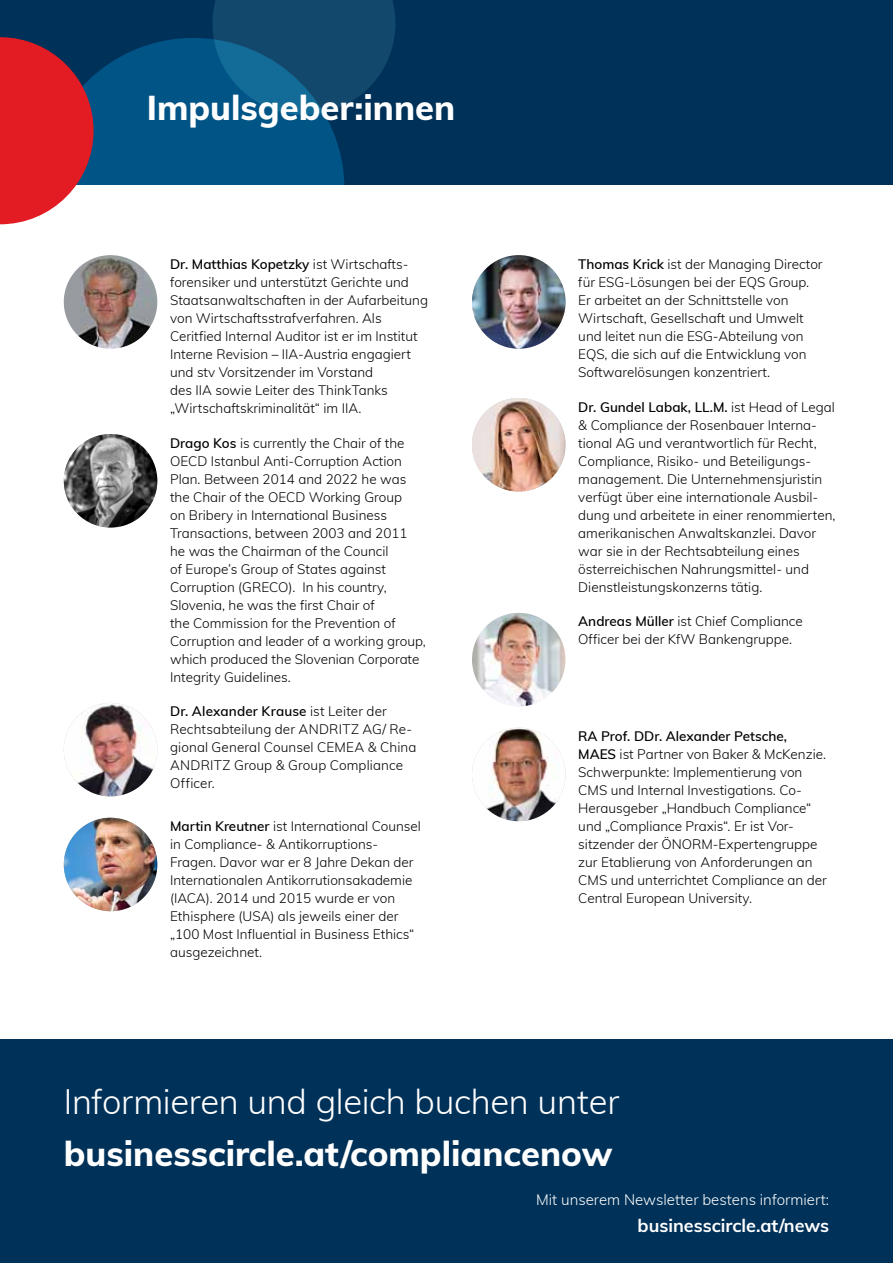
<style>
.page{position:relative;width:893px;height:1263px;background:#fff}
.page>*{position:absolute;margin:0;border:0;box-sizing:border-box;transform-origin:0 0}
.t1{font:800 34.5px "Muli";color:#fff}
.t2{font:300 34.5px "Muli";letter-spacing:-.01em;color:#fff}
.t3{font:700 18px "Muli";color:#fff}
.t4{font:300 15px "Muli";color:#fff}
.t5{font:300 13.5px/18px "Muli";color:#000}
.s1{font-weight:600}
</style>
<div class="page">
<div style="left:0;top:0;width:893px;height:185px;background:#003158"></div>
<svg style="left:0;top:0;width:395px;height:224px"></svg>
<img style="left:64px;top:255px;width:93px;height:94px;border-radius:47px">
<img style="left:64px;top:434px;width:93px;height:93px;border-radius:47px">
<img style="left:64px;top:703px;width:93px;height:93px;border-radius:47px">
<img style="left:64px;top:818px;width:93px;height:93px;border-radius:47px">
<img style="left:472px;top:255px;width:94px;height:94px;border-radius:47px">
<img style="left:472px;top:398px;width:94px;height:93px;border-radius:47px">
<img style="left:472px;top:613px;width:94px;height:93px;border-radius:47px">
<img style="left:472px;top:728px;width:94px;height:93px;border-radius:47px">
<div style="left:0;top:1040px;width:893px;height:223px;background:#003158"></div>
<h1 class="t1" style="left:147px;top:82px;width:310px">Impulsgeber:innen</h1>
<p class="t5" style="left:170px;top:254px;width:259px"><span class="s1">Dr. Matthias Kopetzky</span> ist Wirtschafts&shy;forensiker und unterstützt Gerichte und Staatsanwaltschaften in der Aufarbeitung von Wirtschaftsstrafverfahren. Als Ceritfied Internal Auditor ist er im Institut Interne Revision – IIA-Austria engagiert und stv Vorsitzender im Vorstand<br>des IIA sowie Leiter des ThinkTanks „Wirtschaftskriminalität“ im IIA.</p>
<p class="t5" style="left:170px;top:433px;width:257px"><span class="s1">Drago Kos</span> is currently the Chair of the OECD Istanbul Anti-Corruption Action Plan. Between 2014 and 2022 he was the Chair of the OECD Working Group<br>on Bribery in International Business Transactions, between 2003 and 2011 he was the Chairman of the Council<br>of Europe’s Group of States against Corruption (GRECO). In his country, Slovenia, he was the first Chair of<br>the Commission for the Prevention of Corruption and leader of a working group, which produced the Slovenian Corporate Integrity Guidelines.</p>
<p class="t5" style="left:170px;top:702px;width:248px"><span class="s1">Dr. Alexander Krause</span> ist Leiter der<br>Rechtsabteilung der ANDRITZ AG/ Re&shy;gional General Counsel CEMEA &amp; China<br>ANDRITZ Group &amp; Group Compliance<br>Officer.</p>
<p class="t5" style="left:170px;top:817px;width:252px"><span class="s1">Martin Kreutner</span> ist International Counsel in Compliance- &amp; Antikorruptions-Fragen. Davor war er 8 Jahre Dekan der Internationalen Antikorrutionsakademie (IACA). 2014 und 2015 wurde er von Ethisphere (USA) als jeweils einer der „100 Most Influential in Business Ethics“ ausgezeichnet.</p>
<p class="t5" style="left:578px;top:254px;width:246px"><span class="s1">Thomas Krick</span> ist der Managing Director für ESG-Lösungen bei der EQS Group.<br>Er arbeitet an der Schnittstelle von Wirtschaft, Gesellschaft und U mwelt und leitet nun die ESG-Abteilung von EQS, die sich auf die Entwicklung von Softwarelösungen konzentriert.</p>
<p class="t5" style="left:578px;top:397px;width:259px"><span class="s1">Dr. Gundel Labak, LL.M.</span> ist Head of Legal &amp; Compliance der Rosenbauer Interna&shy;tional AG und verantwortlich für Recht, Compliance, Risiko- und Beteiligungs&shy;management. Die U nternehmensjuristin verfügt über eine internationale Ausbil&shy;dung und arbeitete in einer renommierten, amerikanischen Anwaltskanzlei. Davor war sie in der Rechtsabteilung eines österreichischen Nahrungsmittel- und Dienstleistungskonzerns tätig.</p>
<p class="t5" style="left:578px;top:612px;width:226px"><span class="s1">Andreas Müller</span> ist Chief Compliance<br>Officer bei der KfW Bankengruppe.</p>
<p class="t5" style="left:578px;top:727px;width:250px"><span class="s1">RA Prof. DD r. Alexander Petsche, MAES</span> ist Partner von Baker &amp; McKenzie.<br>Schwerpunkte: Implementierung von CMS und Internal Investigations. Co-Herausgeber „Handbuch Compliance“ und „Compliance Praxis“. Er ist Vor&shy;sitzender der ÖNORM-Expertengruppe zur Etablierung von Anforderungen an CMS und unterrichtet Compliance an der Central European U niversity.</p>
<h1 class="t2" style="left:64px;top:1076px;width:557px">Informieren und gleich buchen unter</h1>
<h1 class="t1" style="left:64px;top:1128px;width:550px">businesscircle.at/compliancenow</h1>
<p class="t4" style="left:536px;top:1188px;width:295px">Mit unserem Newsletter bestens informiert:</p>
<h2 class="t3" style="left:637px;top:1212px;width:193px">businesscircle.at/news</h2>
</div>
